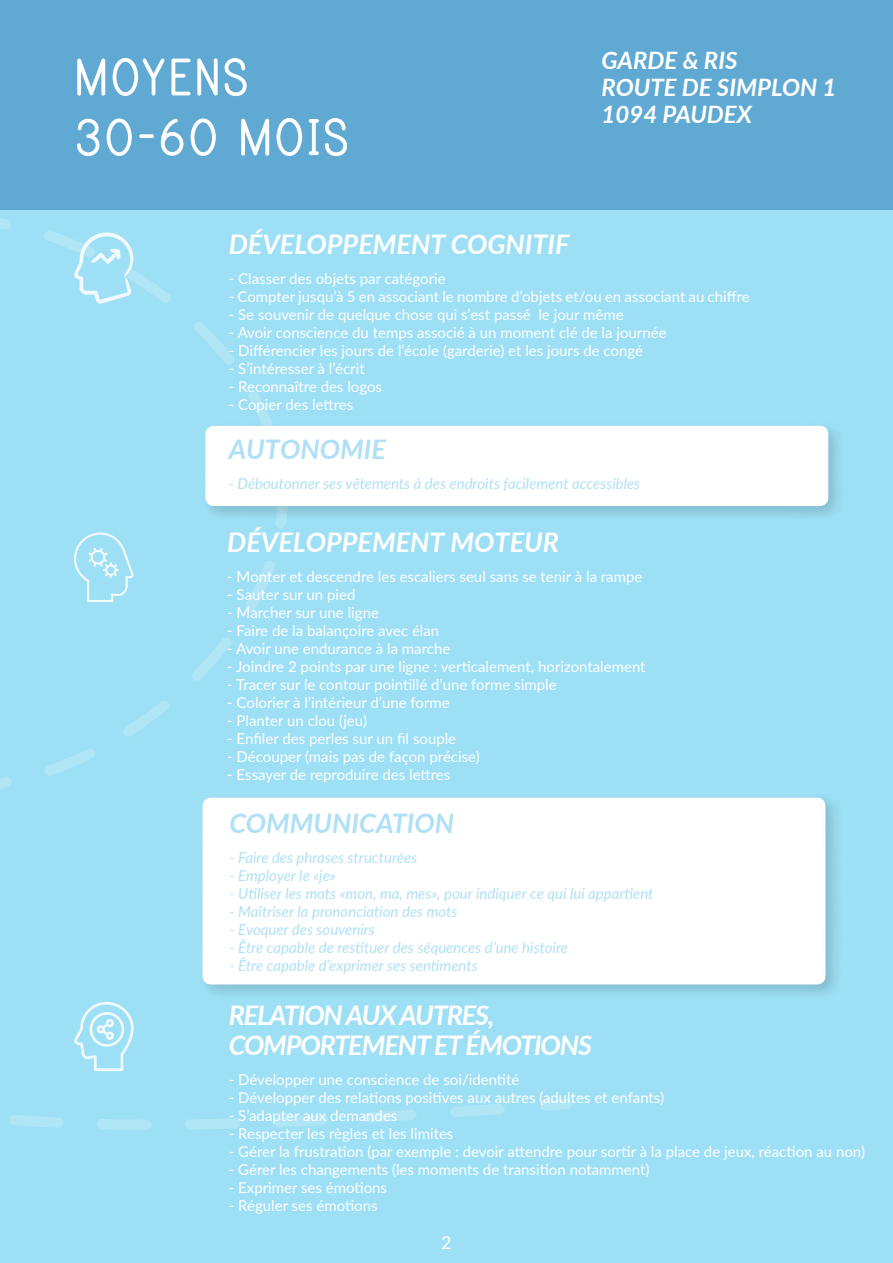
<style>
.page{position:relative;width:893px;height:1263px;background:#fff}
.page>*{position:absolute;margin:0;border:0;box-sizing:border-box;transform-origin:0 0}
.t1{font:700 60px/60px "Print";color:#fff}
.t2{font:italic 700 27px "Lato";letter-spacing:-.015em;color:#fff}
.t3{font:italic 700 27px/30px "Lato";letter-spacing:-.04em;color:#fff}
.t4{font:italic 700 27px "Lato";color:#afe0f5}
.t5{font:italic 700 24px/27px "Lato";color:#fff}
.t6{font:18px "Lato";color:#fff}
.t7{font:15px "Lato";color:#fff}
.t8{font:italic 15px "Lato";color:#afe0f5}
</style>
<div class="page">
<div style="left:0;top:210px;width:893px;height:1053px;background:#9ddff5"></div>
<div style="left:0;top:0;width:893px;height:210px;background:#5fa9d3"></div>
<svg style="left:123px;top:700px;width:47px;height:37px;background:#a2e0f5"></svg>
<svg style="left:362px;top:1110px;width:55px;height:13px"></svg>
<svg style="left:97px;top:1119px;width:55px;height:11px"></svg>
<svg style="left:0;top:777px;width:12px;height:14px"></svg>
<svg style="left:193px;top:322px;width:42px;height:43px;background:#a2e0f5"></svg>
<svg style="left:248px;top:391px;width:30px;height:31px"></svg>
<svg style="left:185px;top:1118px;width:55px;height:11px"></svg>
<svg style="left:191px;top:637px;width:41px;height:44px;background:#a2e0f5"></svg>
<svg style="left:44px;top:748px;width:52px;height:28px"></svg>
<svg style="left:245px;top:561px;width:30px;height:50px"></svg>
<svg style="left:0;top:214px;width:12px;height:16px"></svg>
<svg style="left:274px;top:1115px;width:54px;height:12px"></svg>
<svg style="left:8px;top:1115px;width:55px;height:13px"></svg>
<svg style="left:275px;top:521px;width:13px;height:7px"></svg>
<svg style="left:450px;top:1104px;width:55px;height:13px"></svg>
<svg style="left:540px;top:1099px;width:32px;height:12px"></svg>
<svg style="left:43px;top:231px;width:128px;height:73px;background:#a7e2f5"></svg>
<div style="left:202px;top:422px;width:642px;height:99px;background:#000;opacity:.15"></div>
<div style="left:205px;top:426px;width:623px;height:80px;background:#fff;border-radius:9px"></div>
<svg style="left:74px;top:532px;width:60px;height:70px;background:#aae3f6"></svg>
<div style="left:199px;top:794px;width:643px;height:206px;background:#000;opacity:.15"></div>
<div style="left:202px;top:798px;width:623px;height:186px;background:#fff;border-radius:9px"></div>
<svg style="left:74px;top:1002px;width:60px;height:69px;background:#b0e5f6"></svg>
<h1 class="t1" style="left:74px;top:49px;width:278px">MOYENS<br>30-60 MOIS</h1>
<h3 class="t5" style="left:602px;top:46px;width:236px">GARDE &amp; RIS<br>ROUTE DE SIMPLON 1<br>1094 PAUDEX</h3>
<h2 class="t2" style="left:229px;top:224px;width:342px">DÉVELOPPEMENT COGNITIF</h2>
<p class="t7" style="left:229px;top:268px;width:218px">- Classer des objets par catégorie</p>
<p class="t7" style="left:229px;top:286px;width:522px">- Compter jusqu’à 5 en associant le nombre d’objets et/ou en associant au chiffre</p>
<p class="t7" style="left:229px;top:304px;width:396px">- Se souvenir de quelque chose qui s’est passé le jour même</p>
<p class="t7" style="left:229px;top:322px;width:439px">- Avoir conscience du temps associé à un moment clé de la journée</p>
<p class="t7" style="left:229px;top:340px;width:416px">- Différencier les jours de l’école (garderie) et les jours de congé</p>
<p class="t7" style="left:229px;top:358px;width:137px">- S’intéresser à l’écrit</p>
<p class="t7" style="left:229px;top:376px;width:155px">- Reconnaître des logos</p>
<p class="t7" style="left:229px;top:394px;width:126px">- Copier des lettres</p>
<h2 class="t4" style="left:229px;top:430px;width:159px">AUTONOMIE</h2>
<p class="t8" style="left:229px;top:473px;width:413px">- Déboutonner ses vêtements à des endroits facilement accessibles</p>
<h2 class="t2" style="left:227px;top:523px;width:333px">DÉVELOPPEMENT MOTEUR</h2>
<p class="t7" style="left:227px;top:566px;width:417px">- Monter et descendre les escaliers seul sans se tenir à la rampe</p>
<p class="t7" style="left:227px;top:584px;width:130px">- Sauter sur un pied</p>
<p class="t7" style="left:227px;top:602px;width:153px">- Marcher sur une ligne</p>
<p class="t7" style="left:227px;top:620px;width:214px">- Faire de la balançoire avec élan</p>
<p class="t7" style="left:227px;top:638px;width:225px">- Avoir une endurance à la marche</p>
<p class="t7" style="left:227px;top:656px;width:420px">- Joindre 2 points par une ligne : verticalement, horizontalement</p>
<p class="t7" style="left:227px;top:674px;width:331px">- Tracer sur le contour pointillé d’une forme simple</p>
<p class="t7" style="left:227px;top:692px;width:224px">- Colorier à l’intérieur d’une forme</p>
<p class="t7" style="left:227px;top:710px;width:141px">- Planter un clou (jeu)</p>
<p class="t7" style="left:227px;top:728px;width:230px">- Enfiler des perles sur un fil souple</p>
<p class="t7" style="left:227px;top:746px;width:254px">- Découper (mais pas de façon précise)</p>
<p class="t7" style="left:227px;top:764px;width:225px">- Essayer de reproduire des lettres</p>
<h2 class="t4" style="left:229px;top:803px;width:226px">COMMUNICATION</h2>
<p class="t8" style="left:229px;top:847px;width:189px">- Faire des phrases structurées</p>
<p class="t8" style="left:229px;top:865px;width:108px">- Employer le «je»</p>
<p class="t8" style="left:229px;top:883px;width:426px">- Utiliser les mots «mon, ma, mes», pour indiquer ce qui lui appartient</p>
<p class="t8" style="left:229px;top:901px;width:229px">- Maîtriser la prononciation des mots</p>
<p class="t8" style="left:229px;top:919px;width:147px">- Evoquer des souvenirs</p>
<p class="t8" style="left:229px;top:937px;width:340px">- Être capable de restituer des séquences d’une histoire</p>
<p class="t8" style="left:229px;top:955px;width:250px">- Être capable d’exprimer ses sentiments</p>
<h2 class="t3" style="left:229px;top:999px;width:365px">RELATION AUX AUTRES,<br>COMPORTEMENT ET ÉMOTIONS</h2>
<p class="t7" style="left:229px;top:1069px;width:292px">- Développer une conscience de soi/identité</p>
<p class="t7" style="left:229px;top:1087px;width:437px">- Développer des relations positives aux autres (adultes et enfants)</p>
<p class="t7" style="left:229px;top:1105px;width:170px">- S’adapter aux demandes</p>
<p class="t7" style="left:229px;top:1123px;width:226px">- Respecter les règles et les limites</p>
<p class="t7" style="left:229px;top:1141px;width:638px">- Gérer la frustration (par exemple : devoir attendre pour sortir à la place de jeux, réaction au non)</p>
<p class="t7" style="left:229px;top:1159px;width:422px">- Gérer les changements (les moments de transition notamment)</p>
<p class="t7" style="left:229px;top:1177px;width:160px">- Exprimer ses émotions</p>
<p class="t7" style="left:229px;top:1195px;width:150px">- Réguler ses émotions</p>
<p class="t6" style="left:441px;top:1229px;width:12px">2</p>
</div>
